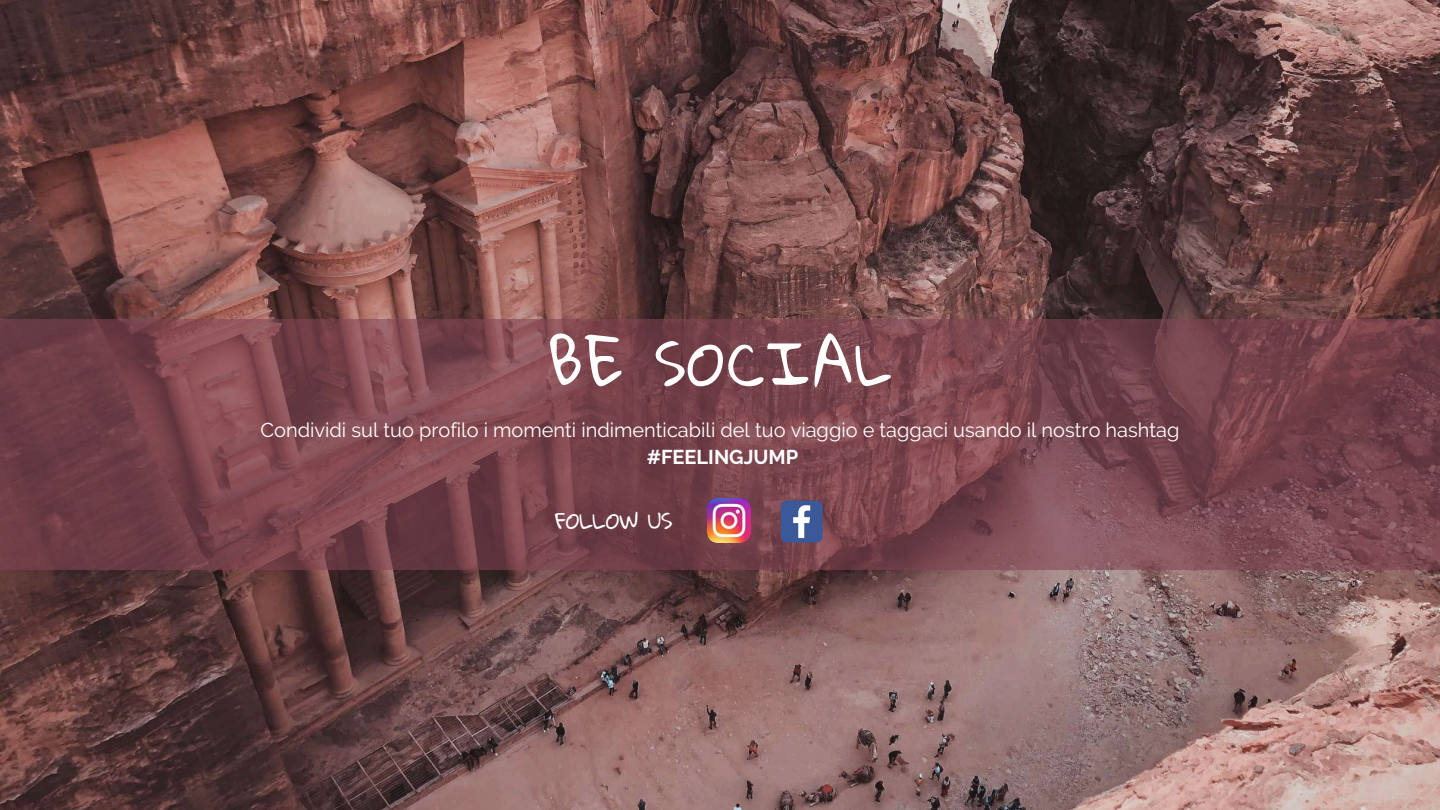
<style>
.page{position:relative;width:1440px;height:810px;background:#fff}
.page>*{position:absolute;margin:0;border:0;box-sizing:border-box;transform-origin:0 0}
.t1{font:60px "Gloria Hallelujah";letter-spacing:.03em;color:#fff}
.t2{font:21.7px "Gloria Hallelujah";color:#fff}
.t3{font:20px "Raleway";color:#fff}
.t4{font:700 20px "Raleway";color:#fff}
</style>
<div class="page">
<img style="left:0;top:0;width:1440px;height:810px">
<svg style="left:0;top:319px;width:1440px;height:251px;background:#78454d"></svg>
<img style="left:707px;top:499px;width:44px;height:43px">
<svg style="left:781px;top:501px;width:42px;height:42px;background:#5c72a6"></svg>
<h1 class="t1" style="left:548px;top:330px;width:345px">BE SOCIAL</h1>
<p class="t3" style="left:260px;top:418px;width:921px">Condividi sul tuo profilo i momenti indimenticabili del tuo viaggio e taggaci usando il nostro hashtag</p>
<p class="t4" style="left:647px;top:446px;width:153px">#FEELINGJUMP</p>
<p class="t2" style="left:555px;top:509px;width:119px">FOLLOW US</p>
</div>
